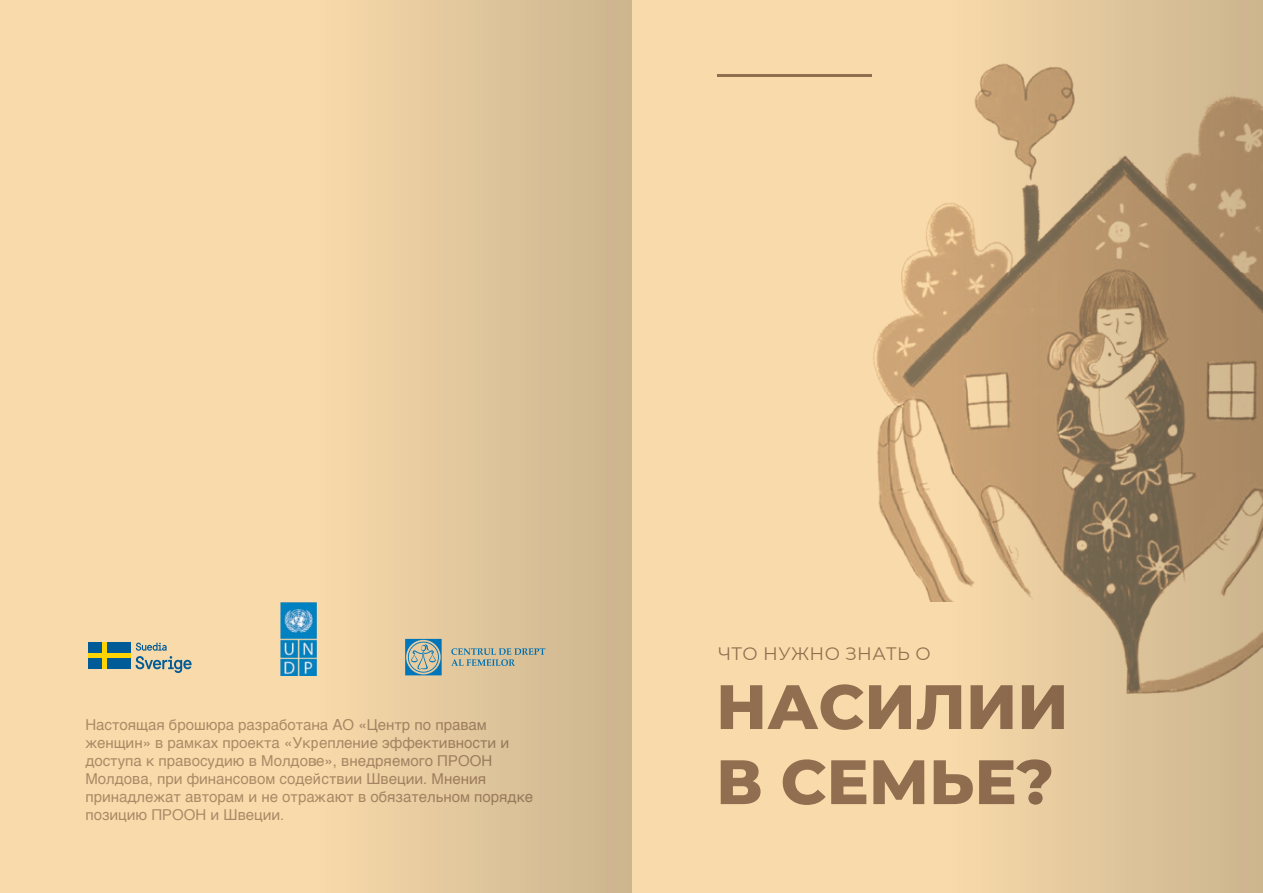
<style>
.page{position:relative;width:1263px;height:893px;background:#f9dbab}
.page>*{position:absolute;margin:0;border:0;box-sizing:border-box;transform-origin:0 0}
.t1{font:800 62.55px/75px "Montserrat";color:#926e50}
.t2{font:18px "Montserrat";letter-spacing:.02em;color:#926e50}
.t3{font:15px/18px "Helvetica";color:rgb(146 110 80/.75)}
</style>
<div class="page">
<img style="left:873px;top:203px;width:74px;height:399px">
<hr style="left:718px;top:74px;width:154px;height:3px;background:#926e50">
<img style="left:280px;top:602px;width:36px;height:73px">
<div style="left:88px;top:643px;width:43px;height:26px;background:#fed503"></div>
<svg style="left:136px;top:643px;width:56px;height:30px"></svg>
<div style="left:88px;top:643px;width:14px;height:10px;background:#005b97"></div>
<div style="left:107px;top:643px;width:24px;height:10px;background:#005b97"></div>
<div style="left:88px;top:658px;width:14px;height:11px;background:#005b97"></div>
<div style="left:107px;top:658px;width:24px;height:11px;background:#005b97"></div>
<div style="left:316px;top:0;width:315px;height:893px;background:linear-gradient(to right,#f7d9aa,#cab48e)"></div>
<svg style="left:947px;top:0;width:316px;height:893px"></svg>
<p class="t3" style="left:85px;top:716px;width:449px">Настоящая брошюра разработана АО «Центр по правам женщин» в рамках проекта «Укрепление эффективности и доступа к правосудию в Молдове», внедряемого ПРООН Молдова, при финансовом содействии Швеции. Мнения принадлежат авторам и не отражают в обязательном порядке позицию ПРООН и Швеции.</p>
<p class="t2" style="left:718px;top:641px;width:214px">ЧТО НУЖНО ЗНАТЬ О</p>
<h1 class="t1" style="left:716px;top:666px;width:354px">НАСИЛИИ<br>В СЕМЬЕ?</h1>
</div>
